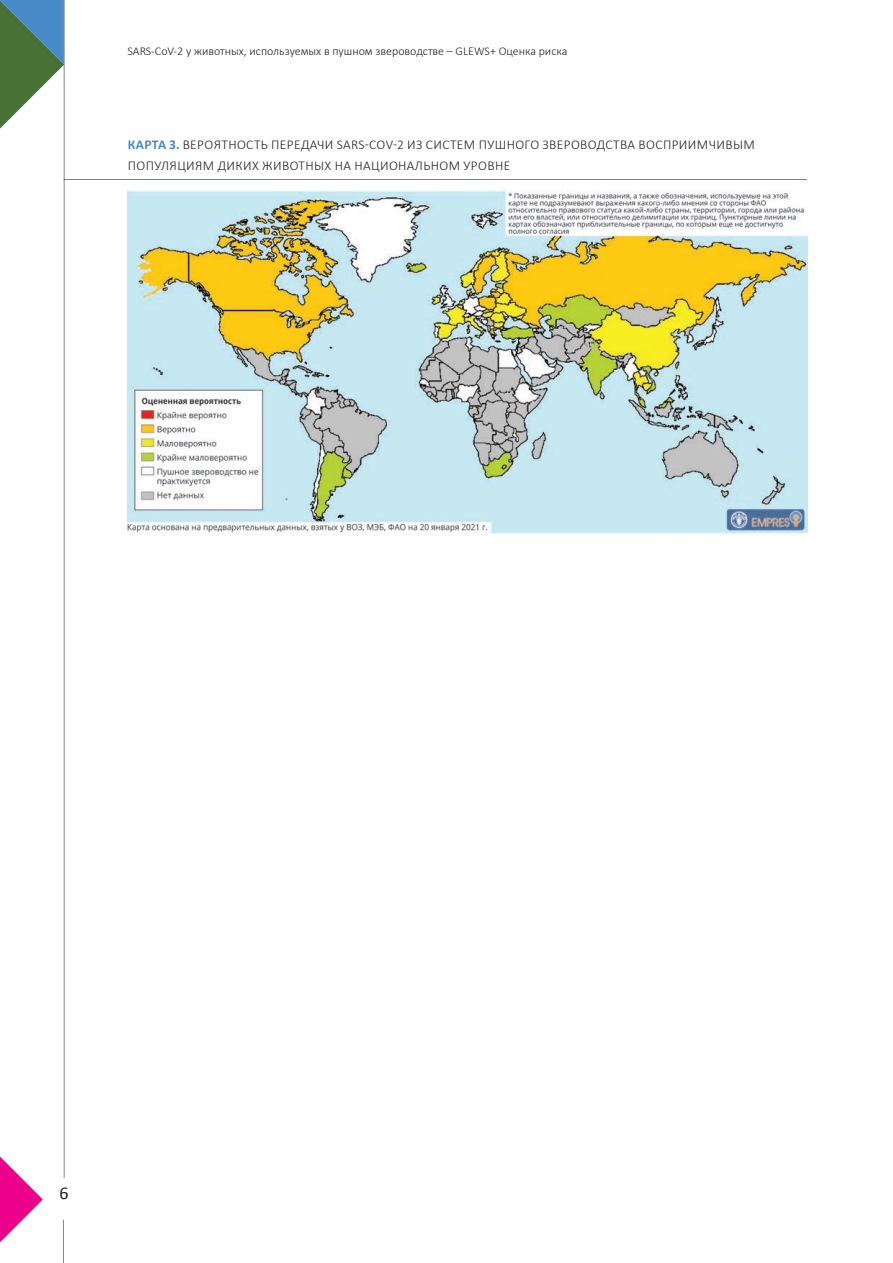
<style>
.page{position:relative;width:893px;height:1263px;background:#fff}
.page>*{position:absolute;margin:0;border:0;box-sizing:border-box;transform-origin:0 0}
.t1{font:18px "Calibri";color:#231f20}
.t2{font:300 13.5px/21px "Calibri";letter-spacing:.03em;color:#231f20}
.t3{font:300 12px "Calibri";color:#231f20}
.s1{font-weight:700;color:#478ac8}
</style>
<div class="page">
<svg style="left:0;top:0;width:64px;height:132px"></svg>
<hr style="left:64px;top:0;width:1px;height:1178px;background:#231f20">
<hr style="left:63px;top:1220px;width:1px;height:43px;background:#231f20">
<svg style="left:0;top:1156px;width:43px;height:87px"></svg>
<img style="left:128px;top:190px;width:680px;height:346px">
<hr style="left:64px;top:179px;width:743px;height:1px;background:#231f20">
<p class="t3" style="left:128px;top:43px;width:441px">SARS-CoV-2 у животных, используемых в пушном звероводстве – GLEWS+ Оценка риска</p>
<p class="t2" style="left:128px;top:133px;width:629px"><span class="s1">КАРТА 3.</span> ВЕРОЯТНОСТЬ ПЕРЕДАЧИ SARS-COV-2 ИЗ СИСТЕМ ПУШНОГО ЗВЕРОВОДСТВА ВОСПРИИМЧИВЫМ<br>ПОПУЛЯЦИЯМ ДИКИХ ЖИВОТНЫХ НА НАЦИОНАЛЬНОМ УРОВНЕ</p>
<h1 class="t1" style="left:60px;top:1181px;width:11px">6</h1>
</div>
